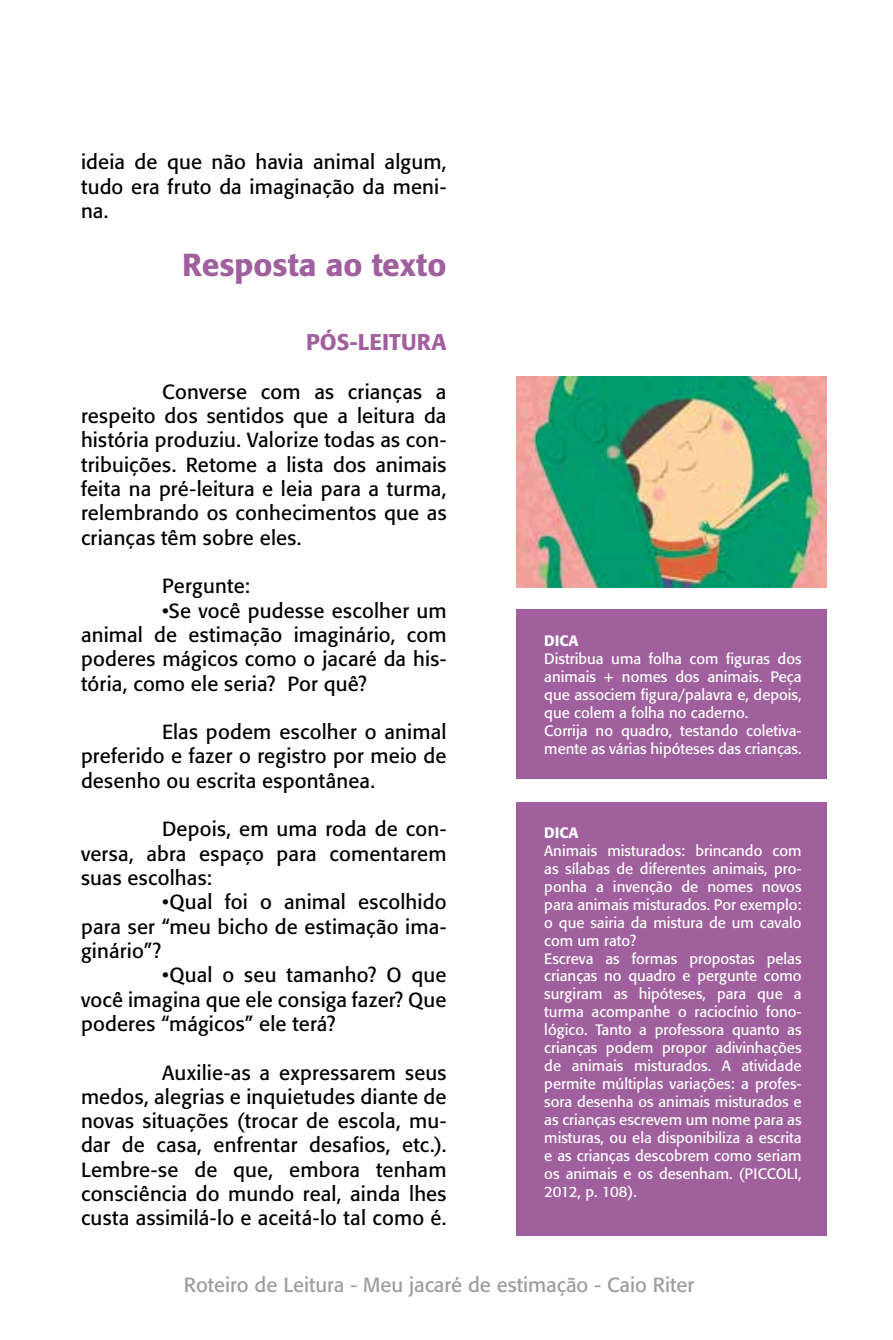
<style>
.page{position:relative;width:893px;height:1340px;background:#fff}
.page>*{position:absolute;margin:0;border:0;box-sizing:border-box;transform-origin:0 0}
.t1{font:500 31.5px "Formata";color:#9f609d}
.t2{font:500 22.5px "Formata";color:#9f609d}
.t3{font:20.25px/24.3px "Formata";letter-spacing:.01em;color:#010202;text-align:justify}
.t4{font:20.25px "Formata";color:#9d9d9c}
.t5{font:14.85px/18px "Formata";color:#fff}
.t6{font:500 14.85px "Formata";color:#fff}
</style>
<div class="page">
<div style="left:517px;top:610px;width:310px;height:169px;background:#9f609d"></div>
<div style="left:517px;top:801px;width:310px;height:434px;background:#9f609d"></div>
<img style="left:517px;top:376px;width:310px;height:211px">
<p class="t3" style="left:81px;top:150px;width:367px">ideia de que não havia animal algum, tudo era fruto da imaginação da meni&shy;na.</p>
<h1 class="t1" style="left:182px;top:245px;width:266px">Resposta ao texto</h1>
<p class="t2" style="left:306px;top:328px;width:142px">PÓS-LEITURA</p>
<p class="t3" style="left:81px;top:379px;width:367px;text-indent:81px">Converse com as crianças a respeito dos sentidos que a leitura da história produziu. Valorize todas as con&shy;tribuições. Retome a lista dos animais feita na pré-leitura e leia para a turma, relembrando os conhecimentos que as crianças têm sobre eles.</p>
<p class="t3" style="left:162px;top:574px;width:89px">Pergunte:</p>
<p class="t3" style="left:81px;top:598px;width:367px;text-indent:81px">•Se você pudesse escolher um animal de estimação imaginário, com poderes mágicos como o jacaré da his&shy;tória, como ele seria? Por quê?</p>
<p class="t3" style="left:81px;top:719px;width:367px;text-indent:81px">Elas podem escolher o animal preferido e fazer o registro por meio de desenho ou escrita espontânea.</p>
<p class="t3" style="left:81px;top:817px;width:367px;text-indent:81px">Depois, em uma roda de con&shy;versa, abra espaço para comentarem suas escolhas:</p>
<p class="t3" style="left:81px;top:890px;width:367px;text-indent:81px">•Qual foi o animal escolhido para ser “meu bicho de estimação ima&shy;ginário”?</p>
<p class="t3" style="left:81px;top:962px;width:367px;text-indent:81px">•Qual o seu tamanho? O que você imagina que ele consiga fazer? Que poderes “mágicos” ele terá?</p>
<p class="t3" style="left:81px;top:1060px;width:367px;text-indent:81px">Auxilie-as a expressarem seus medos, alegrias e inquietudes diante de novas situações (trocar de escola, mu&shy;dar de casa, enfrentar desafios, etc.).<br>Lembre-se de que, embora tenham consciência do mundo real, ainda lhes custa assimilá-lo e aceitá-lo tal como é.</p>
<p class="t6" style="left:544px;top:631px;width:36px">DICA</p>
<p class="t5" style="left:544px;top:649px;width:259px">Distribua uma folha com figuras dos animais + nomes dos animais. Peça que associem figura/palavra e, depois, que colem a folha no caderno.<br>Corrija no quadro, testando coletiva&shy;mente as várias hipóteses das crianças.</p>
<p class="t6" style="left:544px;top:823px;width:36px">DICA</p>
<p class="t5" style="left:544px;top:841px;width:259px">Animais misturados: brincando com as sílabas de diferentes animais, pro&shy;ponha a invenção de nomes novos para animais misturados. Por exemplo: o que sairia da mistura de um cavalo com um rato?<br>Escreva as formas propostas pelas crianças no quadro e pergunte como surgiram as hipóteses, para que a turma acompanhe o raciocínio fono&shy;lógico. Tanto a professora quanto as crianças podem propor adivinhações de animais misturados. A atividade permite múltiplas variações: a profes&shy;sora desenha os animais misturados e as crianças escrevem um nome para as misturas, ou ela disponibiliza a escrita e as crianças descobrem como seriam os animais e os desenham. (PICCOLI, 2012, p. 108).</p>
<p class="t4" style="left:184px;top:1272px;width:512px">Roteiro de Leitura - Meu jacaré de estimação - Caio Riter</p>
</div>
